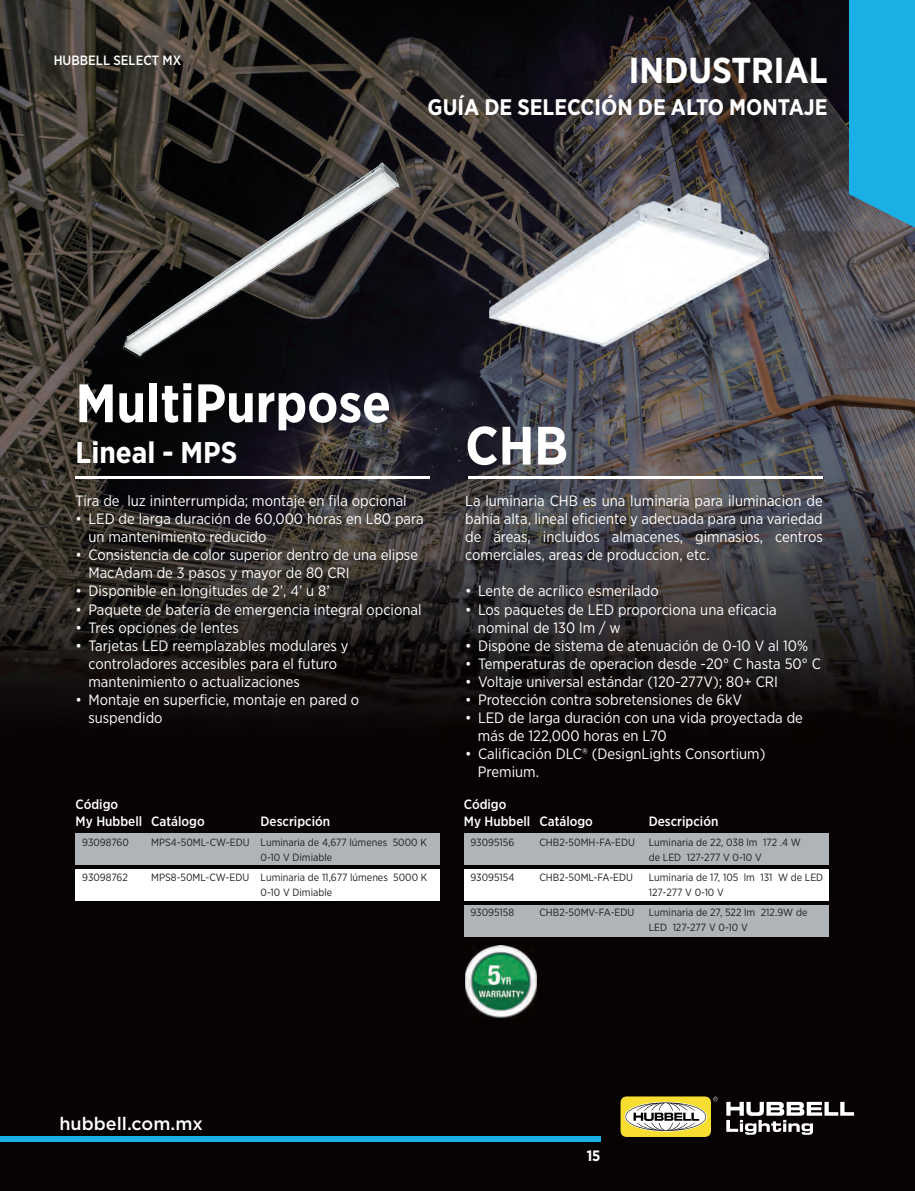
<style>
.page{position:relative;width:915px;height:1191px;background:#fff}
.page>*{position:absolute;margin:0;border:0;box-sizing:border-box;transform-origin:0 0}
.t1{font:700 54px "Gotham Narrow";color:#fff}
.t2{font:700 36px "Gotham Narrow";color:#fff}
.t3{font:700 30px "Gotham Narrow";color:#fff}
.t4{font:700 22.5px "Gotham Narrow";color:#fff}
.t5{font:500 18px "Gotham Pro";color:#fff}
.t6{font:15px/18px "Gotham Narrow";color:#fff}
.t7{font:700 15px "Gotham Narrow";color:#fff}
.t8{font:500 13.5px/16.2px "Gotham Narrow";color:#fff}
.t9{font:10.5px/15px "Gotham Narrow";color:#231f20}
</style>
<div class="page">
<img style="left:0;top:0;width:914px;height:1191px">
<hr style="left:76px;top:476px;width:353px;height:3px;background:#fff">
<hr style="left:468px;top:476px;width:354px;height:3px;background:#fff">
<div style="left:0;top:1137px;width:600px;height:5px;background:#1aafe5"></div>
<svg style="left:726px;top:1101px;width:127px;height:33px"></svg>
<div style="left:620px;top:1096px;width:90px;height:41px;background:#f9de32;border-radius:7px"></div>
<svg style="left:625px;top:1102px;width:80px;height:29px"></svg>
<svg style="left:713px;top:1096px;width:4px;height:5px"></svg>
<img style="left:489px;top:193px;width:279px;height:153px">
<svg style="left:848px;top:0;width:66px;height:228px;background:#20a3d3"></svg>
<div style="left:463px;top:833px;width:364px;height:32px;background:#aeb4b7"></div>
<div style="left:76px;top:833px;width:364px;height:32px;background:#aeb4b7"></div>
<div style="left:463px;top:904px;width:364px;height:32px;background:#aeb4b7"></div>
<div style="left:463px;top:869px;width:364px;height:32px;background:#fff"></div>
<div style="left:76px;top:869px;width:364px;height:32px;background:#fff"></div>
<img style="left:465px;top:945px;width:71px;height:72px">
<img style="left:123px;top:163px;width:276px;height:194px">
<p class="t8" style="left:54px;top:52px;width:129px">HUBBELL SELECT MX</p>
<h2 class="t2" style="left:628px;top:47px;width:200px">INDUSTRIAL</h2>
<h3 class="t4" style="left:427px;top:93px;width:401px">GUÍA DE SELECCIÓN DE ALTO MONTAJE</h3>
<h1 class="t1" style="left:76px;top:368px;width:316px">MultiPurpose</h1>
<h3 class="t3" style="left:76px;top:433px;width:163px">Lineal - MPS</h3>
<h1 class="t1" style="left:465px;top:411px;width:104px">CHB</h1>
<p class="t6" style="left:76px;top:492px;width:332px">Tira de luz ininterrumpida; montaje en fila opcional</p>
<p class="t6" style="left:88px;top:510px;width:336px;text-indent:-13px">• LED de larga duración de 60,000 horas en L80 para un mantenimiento reducido</p>
<p class="t6" style="left:88px;top:546px;width:331px;text-indent:-13px">• Consistencia de color superior dentro de una elipse<br>MacAdam de 3 pasos y mayor de 80 CRI</p>
<p class="t6" style="left:76px;top:582px;width:255px">• Disponible en longitudes de 2’, 4’ u 8’</p>
<p class="t6" style="left:76px;top:600px;width:347px">• Paquete de batería de emergencia integral opcional</p>
<p class="t6" style="left:76px;top:618px;width:165px">• Tres opciones de lentes</p>
<p class="t6" style="left:88px;top:636px;width:261px;text-indent:-13px">• Tarjetas LED reemplazables modulares y controladores accesibles para el futuro mantenimiento o actualizaciones</p>
<p class="t6" style="left:88px;top:690px;width:272px;text-indent:-13px">• Montaje en superficie, montaje en pared o suspendido</p>
<p class="t6" style="left:465px;top:492px;width:359px;text-align:justify">La luminaria CHB es una luminaria para iluminacion de bahía alta, lineal eficiente y adecuada para una variedad de áreas, incluidos almacenes, gimnasios, centros comerciales, areas de produccion, etc.</p>
<p class="t6" style="left:465px;top:582px;width:195px">• Lente de acrílico esmerilado</p>
<p class="t6" style="left:478px;top:600px;width:300px;text-indent:-13px">• Los paquetes de LED proporciona una eficacia nominal de 130 lm / w</p>
<p class="t6" style="left:465px;top:636px;width:344px">• Dispone de sistema de atenuación de 0-10 V al 10%</p>
<p class="t6" style="left:465px;top:654px;width:357px">• Temperaturas de operacion desde -20° C hasta 50° C</p>
<p class="t6" style="left:465px;top:672px;width:314px">• Voltaje universal estándar (120-277V); 80+ CRI</p>
<p class="t6" style="left:465px;top:690px;width:278px">• Protección contra sobretensiones de 6kV</p>
<p class="t6" style="left:478px;top:708px;width:326px;text-indent:-13px">• LED de larga duración con una vida proyectada de más de 122,000 horas en L70</p>
<p class="t6" style="left:478px;top:744px;width:289px;text-indent:-13px">• Calificación DLC® (DesignLights Consortium)<br>Premium.</p>
<p class="t8" style="left:76px;top:796px;width:131px">Código<br>My Hubbell Catálogo</p>
<p class="t8" style="left:463px;top:796px;width:68px">Código<br>My Hubbell</p>
<p class="t8" style="left:260px;top:812px;width:71px">Descripción</p>
<p class="t8" style="left:539px;top:812px;width:55px">Catálogo</p>
<p class="t8" style="left:648px;top:812px;width:71px">Descripción</p>
<p class="t9" style="left:260px;top:834px;width:168px">Luminaria de 4,677 lúmenes 5000 K<br>0-10 V Dimiable</p>
<p class="t9" style="left:82px;top:834px;width:48px">93098760</p>
<p class="t9" style="left:470px;top:834px;width:45px">93095156</p>
<p class="t9" style="left:82px;top:869px;width:47px">93098762</p>
<p class="t9" style="left:470px;top:869px;width:46px">93095154</p>
<p class="t9" style="left:470px;top:904px;width:45px">93095158</p>
<p class="t9" style="left:151px;top:834px;width:100px">MPS4-50ML-CW-EDU</p>
<p class="t9" style="left:539px;top:834px;width:97px">CHB2-50MH-FA-EDU</p>
<p class="t9" style="left:151px;top:869px;width:100px">MPS8-50ML-CW-EDU</p>
<p class="t9" style="left:539px;top:869px;width:95px">CHB2-50ML-FA-EDU</p>
<p class="t9" style="left:539px;top:904px;width:96px">CHB2-50MV-FA-EDU</p>
<p class="t9" style="left:260px;top:869px;width:168px">Luminaria de 11,677 lúmenes 5000 K<br>0-10 V Dimiable</p>
<p class="t9" style="left:648px;top:834px;width:154px">Luminaria de 22, 038 lm 172 .4 W de LED 127-277 V 0-10 V</p>
<p class="t9" style="left:648px;top:869px;width:176px">Luminaria de 17, 105 lm 131 W de LED<br>127-277 V 0-10 V</p>
<p class="t9" style="left:648px;top:904px;width:160px">Luminaria de 27, 522 lm 212.9W de<br>LED 127-277 V 0-10 V</p>
<p class="t5" style="left:59px;top:1113px;width:145px">hubbell.com.mx</p>
<p class="t7" style="left:586px;top:1146px;width:15px">15</p>
</div>
